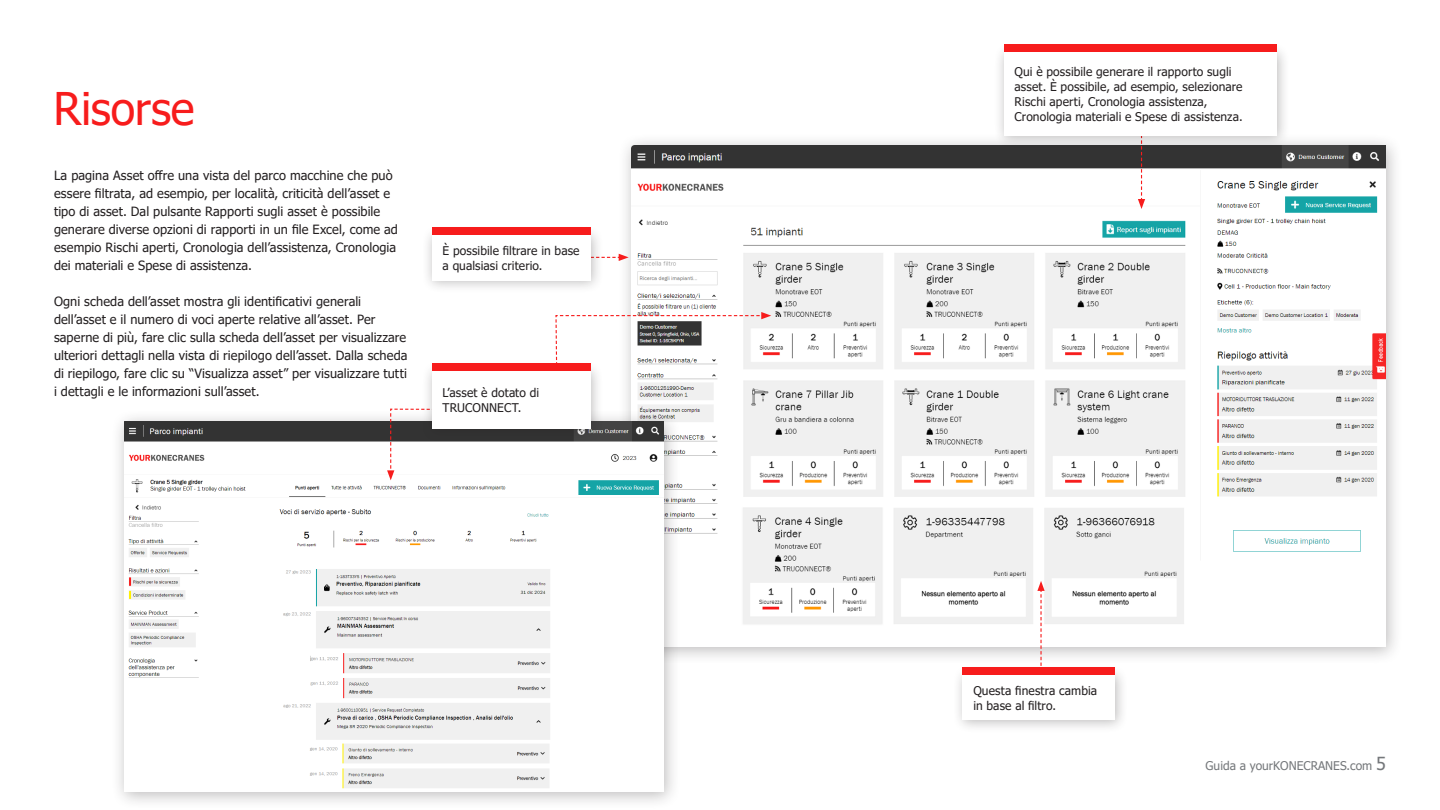
<style>
.page{position:relative;width:1440px;height:810px;background:#fff}
.page>*{position:absolute;margin:0;border:0;box-sizing:border-box;transform-origin:0 0}
.Headline_Inside{font:45px "Tahoma";letter-spacing:-.005em;color:#f71c1c}
.Body_copy{font:12.75px/18px "Tahoma";letter-spacing:.005em;color:#231f20}
.Box_text{font:12px/15px "Tahoma";letter-spacing:.01em;color:#231f20}
.t1{font:12px "Tahoma";color:#75787b}
.s1{font-size:18px}
</style>
<div class="page">
<div style="left:617px;top:133px;width:785px;height:532px;background:#231f20;opacity:.3"></div>
<img style="left:631px;top:145px;width:755px;height:502px">
<div style="left:110px;top:409px;width:570px;height:401px;background:#231f20;opacity:.3"></div>
<img style="left:124px;top:422px;width:540px;height:369px">
<svg style="left:555px;top:312px;width:216px;height:58px"></svg>
<svg style="left:1037px;top:581px;width:7px;height:84px"></svg>
<svg style="left:604px;top:254px;width:25px;height:7px"></svg>
<svg style="left:1138px;top:149px;width:7px;height:60px"></svg>
<div style="left:994px;top:42px;width:295px;height:107px;background:#231f20;opacity:.3"></div>
<div style="left:1004px;top:52px;width:272px;height:83px;background:#fff"></div>
<div style="left:1004px;top:45px;width:272px;height:7px;background:#f71c1c"></div>
<div style="left:422px;top:225px;width:182px;height:68px;background:#231f20;opacity:.3"></div>
<div style="left:432px;top:235px;width:159px;height:45px;background:#fff"></div>
<div style="left:432px;top:227px;width:159px;height:8px;background:#f71c1c"></div>
<div style="left:953px;top:665px;width:175px;height:68px;background:#231f20;opacity:.3"></div>
<div style="left:963px;top:675px;width:152px;height:45px;background:#fff"></div>
<div style="left:963px;top:667px;width:152px;height:8px;background:#f71c1c"></div>
<svg style="left:387px;top:408px;width:58px;height:72px"></svg>
<div style="left:422px;top:361px;width:182px;height:81px;background:#231f20;opacity:.3"></div>
<div style="left:432px;top:371px;width:159px;height:58px;background:#fff"></div>
<div style="left:432px;top:363px;width:159px;height:8px;background:#f71c1c"></div>
<p class="Headline_Inside" style="left:53px;top:79px;width:143px">Risorse</p>
<p class="Body_copy" style="left:54px;top:167px;width:345px">La pagina Asset offre una vista del parco macchine che può essere filtrata, ad esempio, per località, criticità dell’asset e tipo di asset. Dal pulsante Rapporti sugli asset è possibile generare diverse opzioni di rapporti in un file Excel, come ad esempio Rischi aperti, Cronologia dell’assistenza, Cronologia dei materiali e Spese di assistenza.</p>
<p class="Body_copy" style="left:54px;top:293px;width:355px">Ogni scheda dell’asset mostra gli identificativi generali dell’asset e il numero di voci aperte relative all’asset. Per saperne di più, fare clic sulla scheda dell’asset per visualizzare ulteriori dettagli nella vista di riepilogo dell’asset. Dalla scheda di riepilogo, fare clic su “Visualizza asset” per visualizzare tutti i dettagli e le informazioni sull’asset.</p>
<p class="Box_text" style="left:442px;top:243px;width:138px">È possibile filtrare in base a qualsiasi criterio.</p>
<p class="Box_text" style="left:442px;top:386px;width:98px">L’asset è dotato di<br>TRUCONNECT.</p>
<p class="Box_text" style="left:1014px;top:65px;width:230px">Qui è possibile generare il rapporto sugli asset. È possibile, ad esempio, selezionare Rischi aperti, Cronologia assistenza, Cronologia materiali e Spese di assistenza.</p>
<p class="Box_text" style="left:973px;top:683px;width:125px">Questa finestra cambia in base al filtro.</p>
<p class="t1" style="left:1205px;top:757px;width:182px">Guida a yourKONECRANES.com <span class="s1">5</span></p>
</div>
